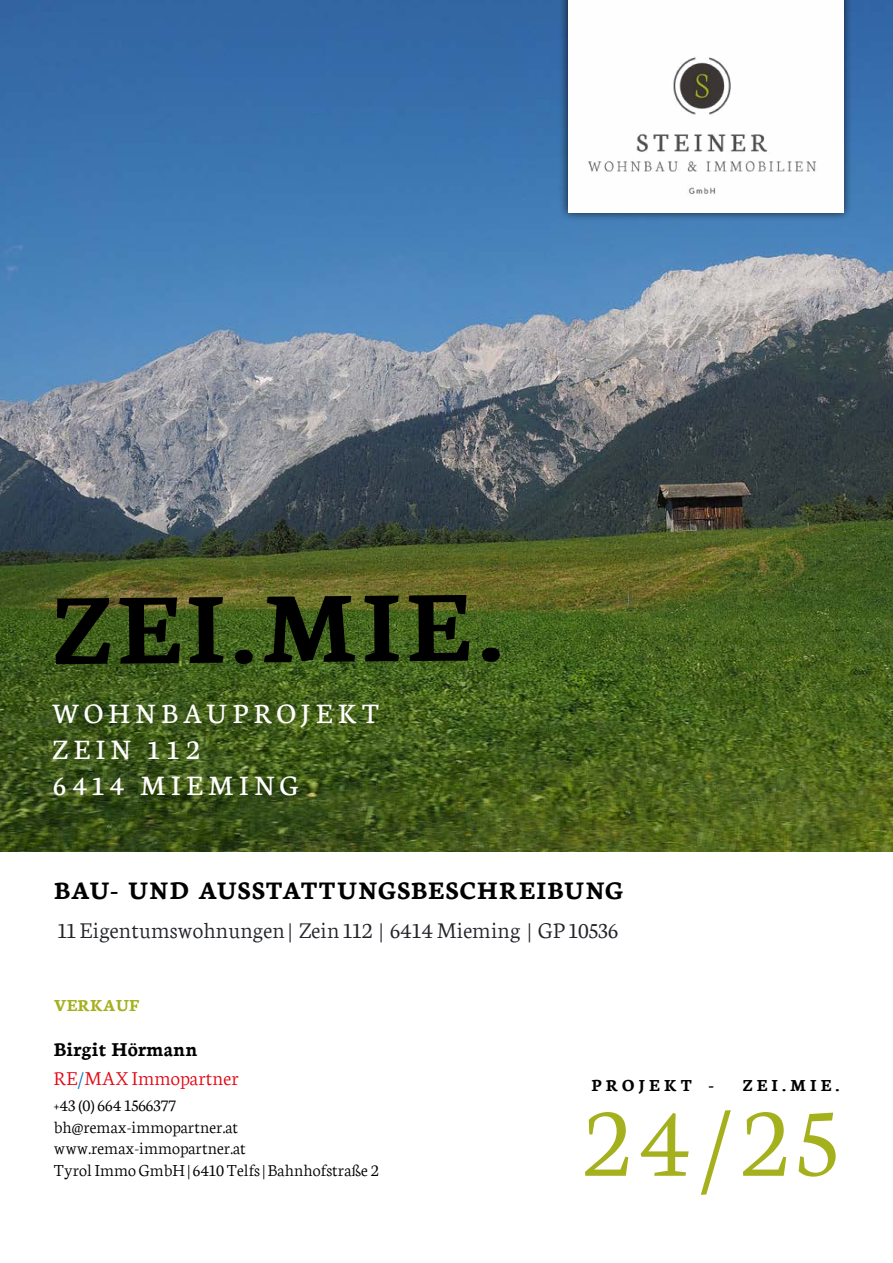
<style>
.page{position:relative;width:893px;height:1263px;background:#fff}
.page>*{position:absolute;margin:0;border:0;box-sizing:border-box;transform-origin:0 0}
.t1{font:700 108px "Neuton";letter-spacing:.035em;color:#000}
.t2{font:300 108px "Neuton";color:#a4b01c}
.t3{font:30px/36px "Neuton";letter-spacing:.21em;color:#fff}
.t4{font:700 27px "Neuton";letter-spacing:.04em;color:#000}
.t5{font:300 24px "Neuton";color:#222429}
.t6{font:300 21px/29.4px "Neuton";color:#e30613}
.t7{font:300 18px/21.6px "Neuton";color:#000}
.t8{font:700 18px "Neuton";letter-spacing:.22em;color:#000}
.t9{font:700 18px "Neuton";color:#a4b01c}
.s1{font-weight:700;color:#000}
.s2{color:#0075bf}
</style>
<div class="page">
<img style="left:0;top:0;width:893px;height:851px">
<div style="left:559px;top:0;width:294px;height:221px;background:#000;opacity:.75"></div>
<img style="left:568px;top:0;width:276px;height:212px">
<h1 class="t1" style="left:53px;top:569px;width:453px">ZEI.MIE.</h1>
<h2 class="t3" style="left:53px;top:695px;width:328px">WOHNBAUPROJEKT<br>ZEIN 112<br>6414 MIEMING</h2>
<h3 class="t4" style="left:54px;top:875px;width:571px">BAU- UND AUSSTATTUNGSBESCHREIBUNG</h3>
<h3 class="t5" style="left:58px;top:918px;width:562px">11 Eigentumswohnungen | Zein 112 | 6414 Mieming | GP 10536</h3>
<p class="t9" style="left:54px;top:995px;width:87px">VERKAUF</p>
<p class="t6" style="left:54px;top:1034px;width:187px"><span class="s1">Birgit Hörmann<br></span>RE<span class="s2">/</span>MAX Immopartner</p>
<p class="t7" style="left:54px;top:1095px;width:326px">+43 (0) 664 1566377<br>bh@remax-immopartner.at www.remax-immopartner.at<br>Tyrol Immo GmbH | 6410 Telfs | Bahnhofstraße 2</p>
<p class="t8" style="left:591px;top:1076px;width:124px">PROJEKT -</p>
<p class="t8" style="left:743px;top:1076px;width:98px">ZEI.MIE.</p>
<h1 class="t2" style="left:583px;top:1084px;width:257px">24/25</h1>
</div>
